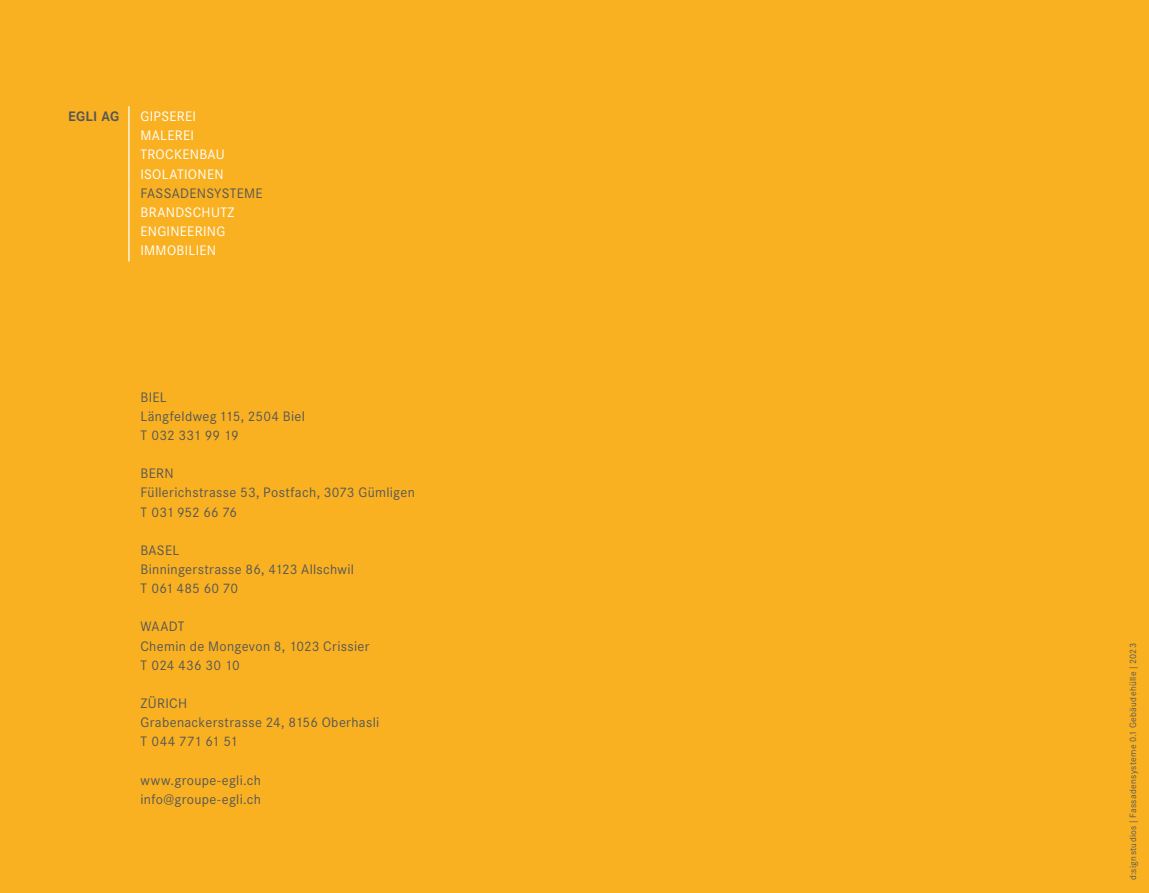
<style>
.page{position:relative;width:1149px;height:893px;background:#fff}
.page>*{position:absolute;margin:0;border:0;box-sizing:border-box;transform-origin:0 0}
.t1{font:13.5px/19.2px "Corporate S";letter-spacing:.025em;color:#575756}
.t2{font:13.5px/19.2px "Corporate S";letter-spacing:.025em;color:#fff}
.t3{font:700 13.5px "Corporate S";letter-spacing:.015em;color:#575756}
.t4{font:9px "Corporate S";letter-spacing:.04em;color:#575756}
</style>
<div class="page">
<div style="left:0;top:0;width:1148px;height:893px;background:#f9b122"></div>
<hr style="left:128px;top:106px;width:1px;height:155px;background:#fff">
<p class="t3" style="left:68px;top:108px;width:53px">EGLI AG</p>
<p class="t2" style="left:140px;top:107px;width:86px">GIPSEREI<br>MALEREI<br>TROCKENBAU<br>ISOLATIONEN</p>
<p class="t1" style="left:140px;top:184px;width:124px">FASSADENSYSTEME</p>
<p class="t2" style="left:140px;top:203px;width:96px">BRANDSCHUTZ<br>ENGINEERING<br>IMMOBILIEN</p>
<p class="t1" style="left:140px;top:388px;width:166px">BIEL<br>Längfeldweg 115, 2504 Biel<br>T 032 331 99 19</p>
<p class="t1" style="left:140px;top:464px;width:276px">BERN<br>Füllerichstrasse 53, Postfach, 3073 Gümligen<br>T 031 952 66 76</p>
<p class="t1" style="left:140px;top:541px;width:215px">BASEL<br>Binningerstrasse 86, 4123 Allschwil<br>T 061 485 60 70</p>
<p class="t1" style="left:140px;top:617px;width:230px">WAADT<br>Chemin de Mongevon 8, 1023 Crissier<br>T 024 436 30 10</p>
<p class="t1" style="left:140px;top:694px;width:240px">ZÜRICH<br>Grabenackerstrasse 24, 8156 Oberhasli<br>T 044 771 61 51</p>
<p class="t1" style="left:140px;top:770px;width:122px">www.groupe-egli.ch info@groupe-egli.ch</p>
<p class="t4" style="left:1127px;top:880px;width:238px;rotate:-90deg">d:signstudios | Fassadensysteme 0.1 Gebäudehülle | 2023</p>
</div>
